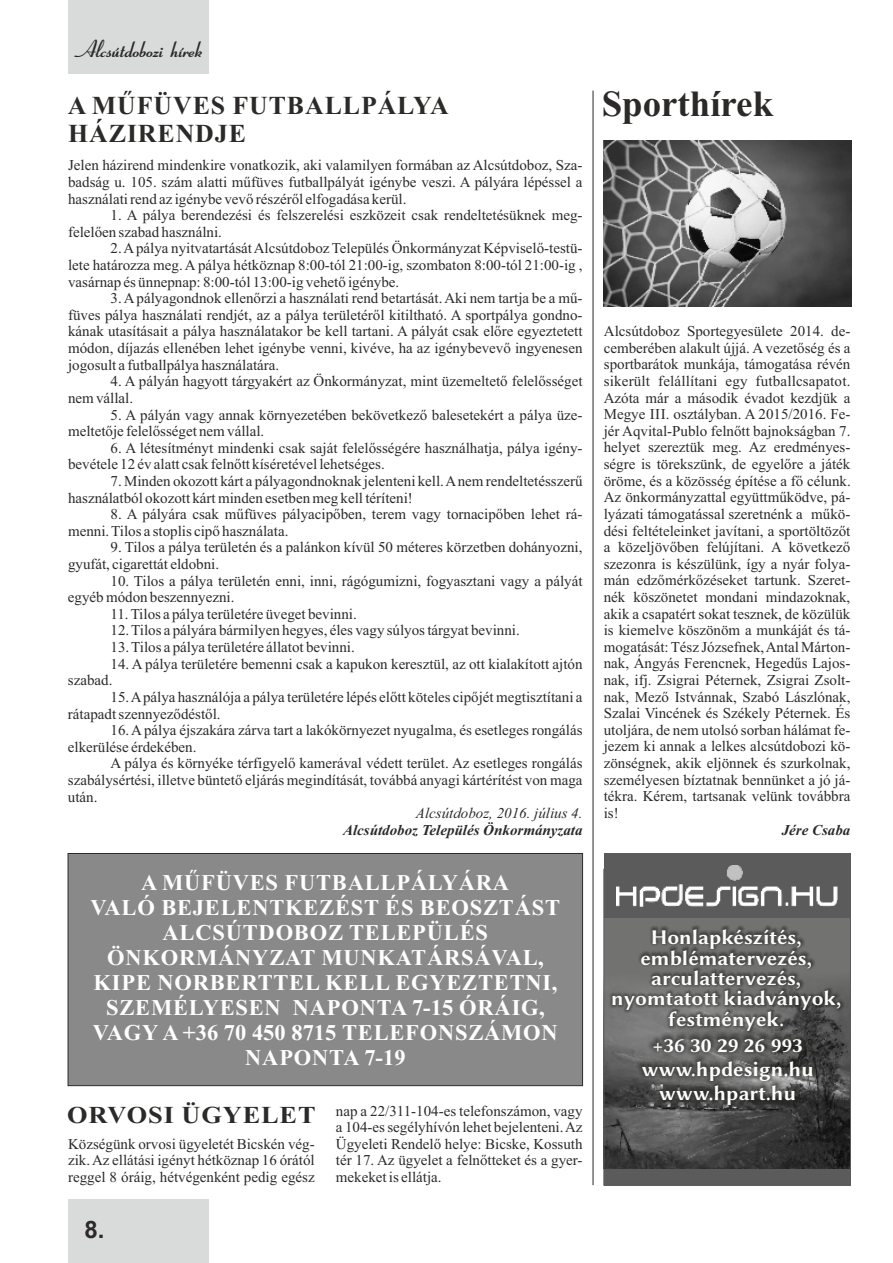
<style>
.page{position:relative;width:893px;height:1263px;background:#fff}
.page>*{position:absolute;margin:0;border:0;box-sizing:border-box;transform-origin:0 0}
.t1{font:700 36.9px "Times New Roman";color:#2b2a29}
.t2{font:700 25.8px/28.7px "Times New Roman";letter-spacing:.035em;color:#2b2a29}
.t3{font:24.3px "Coronation Script Bold SWFTE";color:#2b2a29}
.t4{font:700 24.3px "Times New Roman";letter-spacing:.035em;color:#2b2a29;scale:1.08 1}
.t5{font:700 24px "Arial";color:#2b2a29}
.t6{font:700 22.5px/24.9px "Times New Roman";letter-spacing:.035em;color:#fefefe;text-align:center}
.t7{font:21px/20.4px "Linux Biolinum GB";color:#fefefe;text-align:center}
.t8{font:15px/16.6px "Times New Roman";color:#2b2a29}
.t9{font:italic 700 15px "Times New Roman";color:#2b2a29}
.t10{font:italic 15px "Times New Roman";color:#2b2a29}
</style>
<div class="page">
<div style="left:68px;top:0;width:140px;height:74px;background:#d9dada"></div>
<div style="left:68px;top:1199px;width:140px;height:64px;background:#d9dada"></div>
<div style="left:68px;top:853px;width:515px;height:233px;background:#898989"></div>
<div style="left:604px;top:853px;width:246px;height:332px;background:#727271"></div>
<img style="left:606px;top:984px;width:243px;height:185px">
<div style="left:609px;top:925px;width:236px;height:109px;background:#1c1b17;opacity:.49"></div>
<div style="left:635px;top:1032px;width:184px;height:79px;background:#1c1b17;opacity:.49"></div>
<div style="left:604px;top:853px;width:246px;height:65px;background:#5b5b5b"></div>
<img style="left:617px;top:865px;width:221px;height:42px">
<div style="left:604px;top:1169px;width:246px;height:16px;background:#5b5b5b"></div>
<hr style="left:593px;top:91px;width:1px;height:1094px;background:#2b2a29">
<img style="left:604px;top:140px;width:247px;height:166px">
<h3 class="t3" style="left:81px;top:34px;width:126px">Alcsútdobozi hírek</h3>
<h2 class="t2" style="left:68px;top:93px;width:383px">A MŰFÜVES FUTBALLPÁLYA<br>HÁZIRENDJE</h2>
<p class="t8" style="left:68px;top:158px;width:516px;text-align:justify">Jelen házirend mindenkire vonatkozik, aki valamilyen formában az Alcsútdoboz, Sza&shy;badság u. 105. szám alatti műfüves futballpályát igénybe veszi. A pályára lépéssel a használati rend az igénybe vevő részéről elfogadása kerül.</p>
<p class="t8" style="left:68px;top:208px;width:516px;text-indent:43px">1. A pálya berendezési és felszerelési eszközeit csak rendeltetésüknek meg&shy;felelően szabad használni.</p>
<p class="t8" style="left:68px;top:241px;width:516px;text-align:justify;text-indent:43px">2. Apálya nyitvatartását Alcsútdoboz Település Önkormányzat Képviselő-testü&shy;lete határozza meg. A pálya hétköznap 8:00-tól 21:00-ig, szombaton 8:00-tól 21:00-ig , vasárnap és ünnepnap: 8:00-tól 13:00-ig vehető igénybe.</p>
<p class="t8" style="left:68px;top:291px;width:516px;text-align:justify;text-indent:43px">3. Apályagondnok ellenőrzi a használati rend betartását. Aki nem tartja be a mű&shy;füves pálya használati rendjét, az a pálya területéről kitiltható. A sportpálya gondno&shy;kának utasításait a pálya használatakor be kell tartani. A pályát csak előre egyeztetett módon, díjazás ellenében lehet igénybe venni, kivéve, ha az igénybevevő ingyenesen jogosult a futballpálya használatára.</p>
<p class="t8" style="left:68px;top:374px;width:516px;text-indent:43px">4. A pályán hagyott tárgyakért az Önkormányzat, mint üzemeltető felelősséget nem vállal.</p>
<p class="t8" style="left:68px;top:408px;width:516px;text-indent:43px">5. A pályán vagy annak környezetében bekövetkező balesetekért a pálya üze&shy;meltetője felelősséget nem vállal.</p>
<p class="t8" style="left:68px;top:441px;width:516px;text-indent:43px">6. A létesítményt mindenki csak saját felelősségére használhatja, pálya igény&shy;bevétele 12 év alatt csak felnőtt kíséretével lehetséges.</p>
<p class="t8" style="left:68px;top:474px;width:516px;text-indent:43px">7. Minden okozott kárt a pályagondnoknak jelenteni kell. Anem rendeltetésszerű használatból okozott kárt minden esetben meg kell téríteni!</p>
<p class="t8" style="left:68px;top:507px;width:516px;text-indent:43px">8. A pályára csak műfüves pályacipőben, terem vagy tornacipőben lehet rá&shy;menni. Tilos a stoplis cipő használata.</p>
<p class="t8" style="left:68px;top:540px;width:516px;text-indent:43px">9. Tilos a pálya területén és a palánkon kívül 50 méteres körzetben dohányozni, gyufát, cigarettát eldobni.</p>
<p class="t8" style="left:68px;top:574px;width:516px;text-indent:43px">10. Tilos a pálya területén enni, inni, rágógumizni, fogyasztani vagy a pályát egyéb módon beszennyezni.</p>
<p class="t8" style="left:111px;top:607px;width:248px">11. Tilos a pálya területére üveget bevinni.</p>
<p class="t8" style="left:111px;top:624px;width:411px">12. Tilos a pályára bármilyen hegyes, éles vagy súlyos tárgyat bevinni.</p>
<p class="t8" style="left:111px;top:640px;width:246px">13. Tilos a pálya területére állatot bevinni.</p>
<p class="t8" style="left:68px;top:657px;width:516px;text-indent:43px">14. A pálya területére bemenni csak a kapukon keresztül, az ott kialakított ajtón szabad.</p>
<p class="t8" style="left:68px;top:690px;width:516px;text-indent:43px">15. Apálya használója a pálya területére lépés előtt köteles cipőjét megtisztítani a rátapadt szennyeződéstől.</p>
<p class="t8" style="left:68px;top:723px;width:516px;text-indent:43px">16. Apálya éjszakára zárva tart a lakókörnyezet nyugalma, és esetleges rongálás elkerülése érdekében.</p>
<p class="t8" style="left:68px;top:756px;width:516px;text-align:justify;text-indent:43px">A pálya és környéke térfigyelő kamerával védett terület. Az esetleges rongálás szabálysértési, illetve büntető eljárás megindítását, továbbá anyagi kártérítést von maga után.</p>
<p class="t10" style="left:416px;top:808px;width:168px">Alcsútdoboz, 2016. július 4.</p>
<p class="t9" style="left:343px;top:825px;width:241px">Alcsútdoboz Település Önkormányzata</p>
<h3 class="t6" style="left:90px;top:872px;width:471px">A MŰFÜVES FUTBALLPÁLYÁRA<br>VALÓ BEJELENTKEZÉST ÉS BEOSZTÁST<br>ALCSÚTDOBOZ TELEPÜLÉS<br>ÖNKORMÁNYZAT MUNKATÁRSÁVAL,<br>KIPE NORBERTTEL KELL EGYEZTETNI,<br>SZEMÉLYESEN NAPONTA 7-15 ÓRÁIG,<br>VAGY A +36 70 450 8715 TELEFONSZÁMON<br>NAPONTA 7-19</h3>
<h3 class="t4" style="left:67px;top:1106px;width:232px">ORVOSI ÜGYELET</h3>
<p class="t8" style="left:68px;top:1137px;width:248px;text-align:justify">Községünk orvosi ügyeletét Bicskén vég&shy;zik. Az ellátási igényt hétköznap 16 órától reggel 8 óráig, hétvégenként pedig egész</p>
<h3 class="t5" style="left:85px;top:1221px;width:22px">8.</h3>
<p class="t8" style="left:336px;top:1104px;width:248px;text-align:justify">nap a 22/311-104-es telefonszámon, vagy a 104-es segélyhívón lehet bejelenteni. Az Ügyeleti Rendelő helye: Bicske, Kossuth tér 17. Az ügyelet a felnőtteket és a gyer&shy;mekeket is ellátja.</p>
<h1 class="t1" style="left:602px;top:91px;width:173px">Sporthírek</h1>
<p class="t8" style="left:604px;top:324px;width:249px;text-align:justify">Alcsútdoboz Sportegyesülete 2014. de&shy;cemberében alakult újjá. A vezetőség és a sportbarátok munkája, támogatása révén sikerült felállítani egy futballcsapatot.<br>Azóta már a második évadot kezdjük a Megye III. osztályban. A 2015/2016. Fe&shy;jér Aqvital-Publo felnőtt bajnokságban 7. helyet szereztük meg. Az eredményes&shy;ségre is törekszünk, de egyelőre a játék öröme, és a közösség építése a fő célunk.<br>Az önkormányzattal együttműködve, pá&shy;lyázati támogatással szeretnénk a műkö&shy;dési feltételeinket javítani, a sportöltözőt a közeljövőben felújítani. A következő szezonra is készülünk, így a nyár folya&shy;mán edzőmérkőzéseket tartunk. Szeret&shy;nék köszönetet mondani mindazoknak, akik a csapatért sokat tesznek, de közülük is kiemelve köszönöm a munkáját és tá&shy;mogatását: Tész Józsefnek, Antal Márton&shy;nak, Ángyás Ferencnek, Hegedűs Lajos&shy;nak, ifj. Zsigrai Péternek, Zsigrai Zsolt&shy;nak, Mező Istvánnak, Szabó Lászlónak, Szalai Vincének és Székely Péternek. És utoljára, de nem utolsó sorban hálámat fe&shy;jezem ki annak a lelkes alcsútdobozi kö&shy;zönségnek, akik eljönnek és szurkolnak, személyesen bíztatnak bennünket a jó já&shy;tékra. Kérem, tartsanak velünk továbbra is!</p>
<p class="t9" style="left:782px;top:824px;width:70px">Jére Csaba</p>
<h3 class="t7" style="left:611px;top:927px;width:231px">Honlapkészítés, emblématervezés, arculattervezés, nyomtatott kiadványok, festmények.</h3>
<h3 class="t7" style="left:642px;top:1033px;width:174px;line-height:24px">+36 30 29 26 993 www.hpdesign.hu www.hpart.hu</h3>
</div>
